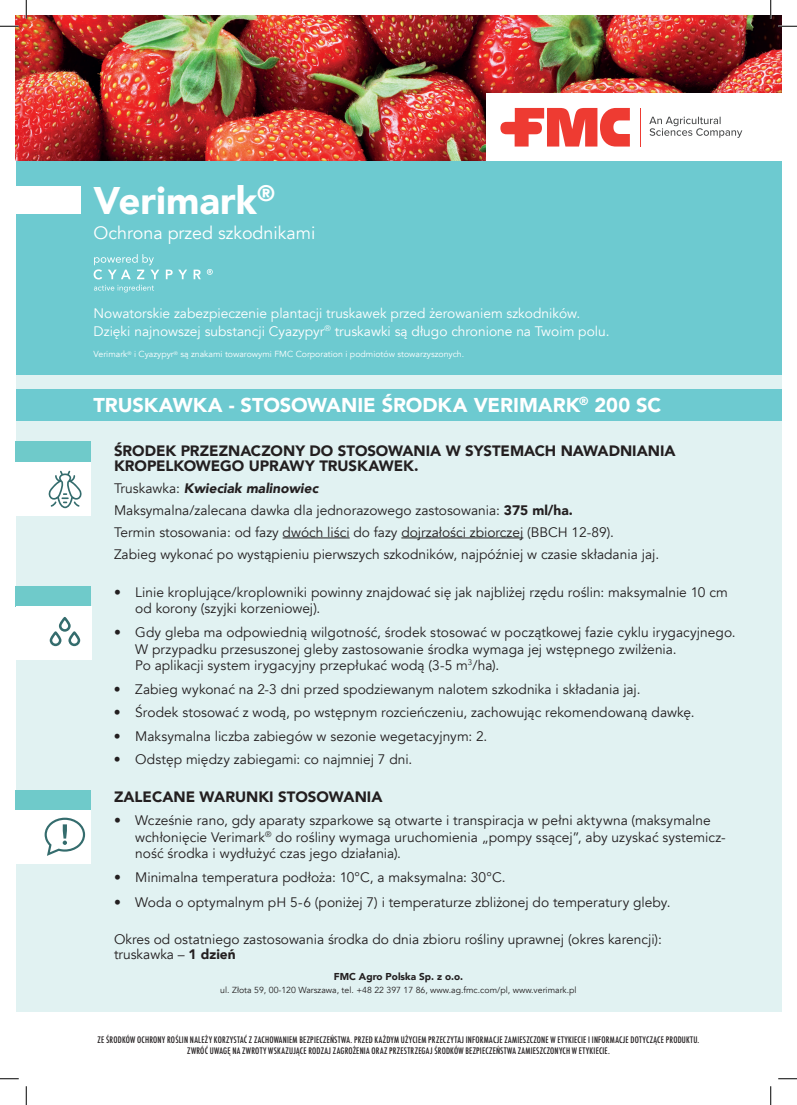
<style>
.page{position:relative;width:797px;height:1105px;background:#fff}
.page>*{position:absolute;margin:0;border:0;box-sizing:border-box;transform-origin:0 0}
.t1{font:900 38.38px "Avenir";color:#fff}
.t2{font:900 20px "Avenir";letter-spacing:-.005em;color:#fff}
.t3{font:17.88px "Avenir";color:#fff}
.t4{font:900 15px/15px "Avenir";color:#231f20}
.t5{font:13.75px/16.5px "Avenir";color:#231f20}
.t6{font:13.75px/17.9px "Avenir";color:#fff}
.t7{font:900 10px "Avenir";color:#231f20}
.t8{font:500 condensed 8.75px/10.6px "Futura";letter-spacing:.025em;color:#231f20;text-align:center}
.t9{font:8.75px "Avenir";color:#fff}
.t10{font:8.75px "Avenir";color:#231f20}
.s1{font-weight:900;font-style:italic}
.s2{font-weight:900}
</style>
<div class="page">
<div style="left:16px;top:16px;width:765px;height:995px;background:#e1f2f2"></div>
<div style="left:16px;top:389px;width:765px;height:31px;background:#6dcad0"></div>
<div style="left:16px;top:441px;width:75px;height:21px;background:#6fcaca"></div>
<div style="left:16px;top:463px;width:75px;height:53px;background:#fff"></div>
<svg style="left:48px;top:471px;width:34px;height:37px"></svg>
<div style="left:16px;top:586px;width:75px;height:20px;background:#6fcaca"></div>
<div style="left:16px;top:606px;width:76px;height:53px;background:#fff"></div>
<svg style="left:50px;top:617px;width:30px;height:29px"></svg>
<img style="left:16px;top:16px;width:765px;height:145px">
<div style="left:486px;top:94px;width:295px;height:67px;background:#fff"></div>
<svg style="left:500px;top:108px;width:130px;height:39px"></svg>
<hr style="left:640px;top:108px;width:1px;height:39px;background:#ee3b32">
<svg style="left:649px;top:117px;width:93px;height:21px"></svg>
<hr style="left:283px;top:538px;width:66px;height:1px;background:#231f20">
<hr style="left:401px;top:538px;width:122px;height:1px;background:#231f20">
<div style="left:16px;top:161px;width:765px;height:213px;background:#6dcad0"></div>
<div style="left:16px;top:186px;width:65px;height:28px;background:#fff"></div>
<div style="left:16px;top:790px;width:75px;height:20px;background:#6fcaca"></div>
<div style="left:16px;top:810px;width:75px;height:53px;background:#fff"></div>
<svg style="left:45px;top:818px;width:40px;height:38px"></svg>
<svg style="left:94px;top:254px;width:65px;height:38px"></svg>
<svg style="left:166px;top:270px;width:21px;height:9px"></svg>
<svg style="left:194px;top:270px;width:7px;height:9px"></svg>
<svg style="left:207px;top:269px;width:6px;height:6px"></svg>
<svg style="left:0;top:25px;width:19px;height:2px"></svg>
<svg style="left:778px;top:25px;width:19px;height:2px"></svg>
<svg style="left:0;top:1078px;width:19px;height:1px"></svg>
<svg style="left:778px;top:1078px;width:19px;height:1px"></svg>
<svg style="left:25px;top:0;width:2px;height:19px"></svg>
<svg style="left:25px;top:1086px;width:2px;height:19px"></svg>
<svg style="left:770px;top:0;width:1px;height:19px"></svg>
<svg style="left:770px;top:1086px;width:1px;height:19px"></svg>
<h1 class="t1" style="left:94px;top:168px;width:183px">Verimark<sup>®</sup></h1>
<h3 class="t3" style="left:94px;top:222px;width:223px">Ochrona przed szkodnikami</h3>
<p class="t6" style="left:94px;top:304px;width:517px">Nowatorskie zabezpieczenie plantacji truskawek przed żerowaniem szkodników.<br>Dzięki najnowszej substancji Cyazypyr<sup>®</sup> truskawki są długo chronione na Twoim polu.</p>
<p class="t9" style="left:94px;top:349px;width:372px">Verimark<sup>®</sup> i Cyazypyr<sup>®</sup> są znakami towarowymi FMC Corporation i podmiotów stowarzyszonych.</p>
<h2 class="t2" style="left:94px;top:388px;width:569px">TRUSKAWKA - STOSOWANIE ŚRODKA VERIMARK<sup>®</sup> 200 SC</h2>
<p class="t4" style="left:114px;top:442px;width:563px">ŚRODEK PRZEZNACZONY DO STOSOWANIA W SYSTEMACH NAWADNIANIA<br>KROPELKOWEGO UPRAWY TRUSKAWEK.</p>
<p class="t5" style="left:114px;top:477px;width:547px;line-height:22.1px">Truskawka: <span class="s1">Kwieciak malinowiec<br></span>Maksymalna/zalecana dawka dla jednorazowego zastosowania: <span class="s2">375 ml/ha.<br></span>Termin stosowania: od fazy dwóch liści do fazy dojrzałości zbiorczej (BBCH 12-89).<br>Zabieg wykonać po wystąpieniu pierwszych szkodników, najpóźniej w czasie składania jaj.</p>
<p class="t5" style="left:135px;top:584px;width:594px;text-indent:-21px">• Linie kroplujące/kroplowniki powinny znajdować się jak najbliżej rzędu roślin: maksymalnie 10 cm od korony (szyjki korzeniowej).</p>
<p class="t5" style="left:135px;top:624px;width:602px;text-indent:-21px">• Gdy gleba ma odpowiednią wilgotność, środek stosować w początkowej fazie cyklu irygacyjnego.<br>W przypadku przesuszonej gleby zastosowanie środka wymaga jej wstępnego zwilżenia.<br>Po aplikacji system irygacyjny przepłukać wodą (3-5 m<sup>3</sup>/ha).</p>
<p class="t5" style="left:114px;top:681px;width:528px">• Zabieg wykonać na 2-3 dni przed spodziewanym nalotem szkodnika i składania jaj.</p>
<p class="t5" style="left:114px;top:704px;width:582px">• Środek stosować z wodą, po wstępnym rozcieńczeniu, zachowując rekomendowaną dawkę.</p>
<p class="t5" style="left:114px;top:728px;width:375px">• Maksymalna liczba zabiegów w sezonie wegetacyjnym: 2.</p>
<p class="t5" style="left:114px;top:752px;width:300px">• Odstęp między zabiegami: co najmniej 7 dni.</p>
<p class="t4" style="left:114px;top:788px;width:270px">ZALECANE WARUNKI STOSOWANIA</p>
<p class="t5" style="left:135px;top:812px;width:592px;text-indent:-21px">• Wcześnie rano, gdy aparaty szparkowe są otwarte i transpiracja w pełni aktywna (maksymalne wchłonięcie Verimark<sup>®</sup> do rośliny wymaga uruchomienia „pompy ssącej”, aby uzyskać systemicz&shy;ność środka i wydłużyć czas jego działania).</p>
<p class="t5" style="left:114px;top:869px;width:393px">• Minimalna temperatura podłoża: 10°C, a maksymalna: 30°C.</p>
<p class="t5" style="left:114px;top:894px;width:558px">• Woda o optymalnym pH 5-6 (poniżej 7) i temperaturze zbliżonej do temperatury gleby.</p>
<p class="t5" style="left:114px;top:932px;width:549px;line-height:15px">Okres od ostatniego zastosowania środka do dnia zbioru rośliny uprawnej (okres karencji): truskawka – <span class="s2">1 dzień</span></p>
<p class="t7" style="left:334px;top:968px;width:131px">FMC Agro Polska Sp. z o.o.</p>
<p class="t10" style="left:220px;top:985px;width:358px">ul. Złota 59, 00-120 Warszawa, tel. +48 22 397 17 86, www.ag.fmc.com/pl, www.verimark.pl</p>
<p class="t8" style="left:98px;top:1035px;width:603px">ZE ŚRODKÓW OCHRONY ROŚLIN NALEŻY KORZYSTAĆ Z ZACHOWANIEM BEZPIECZEŃSTWA. PRZED KAŻDYM UŻYCIEM PRZECZYTAJ INFORMACJE ZAMIESZCZONE W ETYKIECIE I INFORMACJE DOTYCZĄCE PRODUKTU.<br>ZWRÓĆ UWAGĘ NA ZWROTY WSKAZUJĄCE RODZAJ ZAGROŻENIA ORAZ PRZESTRZEGAJ ŚRODKÓW BEZPIECZEŃSTWA ZAMIESZCZONYCH W ETYKIECIE.</p>
</div>
